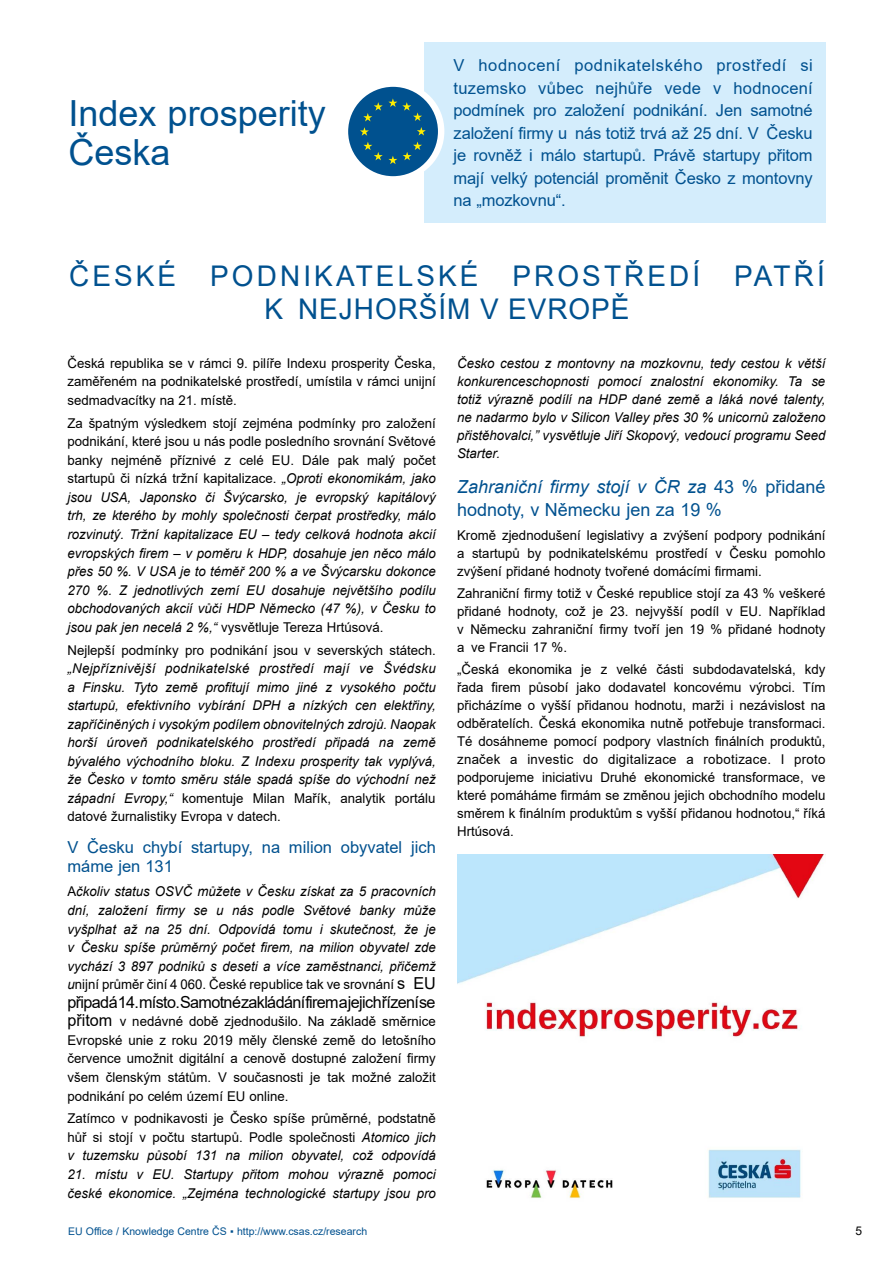
<style>
.page{position:relative;width:893px;height:1263px;background:#fff}
.page>*{position:absolute;margin:0;border:0;box-sizing:border-box;transform-origin:0 0}
.t1{font:36px/39px "Arial";color:#00518f}
.t2{font:28.5px/33px "Arial";letter-spacing:.11em;color:#00518f;text-align:center}
.t3{font:18px/22.5px "Arial";color:#00518f}
.t4{font:16.5px/22.5px "Arial";letter-spacing:-.01em;color:#00518f;text-align:justify}
.t5{font:16.5px "Arial";letter-spacing:-.04em;color:#000}
.t6{font:italic 13.5px/18.6px "Arial";color:#000;text-align:justify}
.t7{font:13.5px/18px "Arial";color:#000;text-align:justify}
.t8{font:12px "Arial";color:#000}
.t9{font:10.5px "Arial";color:#00518f}
.s1{font-style:normal}
.s2{font-style:normal;font-size:16.5px}
.s3{font-size:16.5px}
.s4{font-style:italic}
</style>
<div class="page">
<div style="left:424px;top:43px;width:401px;height:180px;background:#d4edfc"></div>
<div style="left:352px;top:83px;width:92px;height:97px;background:#fff;border-radius:50%"></div>
<div style="left:348px;top:87px;width:90px;height:89px;background:#00518f;border-radius:50%"></div>
<svg style="left:363px;top:98px;width:59px;height:23px"></svg>
<svg style="left:360px;top:127px;width:9px;height:9px"></svg>
<svg style="left:363px;top:142px;width:34px;height:22px"></svg>
<svg style="left:403px;top:142px;width:19px;height:18px"></svg>
<svg style="left:417px;top:127px;width:9px;height:9px"></svg>
<img style="left:457px;top:854px;width:367px;height:345px">
<h1 class="t1" style="left:69px;top:94px;width:259px">Index prosperity<br>Česka</h1>
<p class="t4" style="left:454px;top:54px;width:361px">V hodnocení podnikatelského prostředí si tuzemsko vůbec nejhůře vede v hodnocení podmínek pro založení podnikání. Jen samotné založení firmy u nás totiž trvá až 25 dní. V Česku je rovněž i málo startupů. Právě startupy přitom mají velký potenciál proměnit Česko z montovny na „mozkovnu“.</p>
<h2 class="t2" style="left:69px;top:260px;width:757px">ČESKÉ PODNIKATELSKÉ PROSTŘEDÍ PATŘÍ<br>K NEJHORŠÍM V EVROPĚ</h2>
<p class="t7" style="left:67px;top:354px;width:370px;line-height:18.6px">Česká republika se v rámci 9. pilíře Indexu prosperity Česka, zaměřeném na podnikatelské prostředí, umístila v rámci unijní sedmadvacítky na 21. místě.</p>
<p class="t6" style="left:67px;top:414px;width:370px"><span class="s1">Za špatným výsledkem stojí zejména podmínky pro založení podnikání, které jsou u nás podle posledního srovnání Světové banky nejméně příznivé z celé EU. Dále pak malý počet startupů či nízká tržní kapitalizace.</span> „Oproti ekonomikám, jako jsou USA, Japonsko či Švýcarsko, je evropský kapitálový trh, ze kterého by mohly společnosti čerpat prostředky, málo rozvinutý. Tržní kapitalizace EU – tedy celková hodnota akcií evropských firem – v poměru k HDP, dosahuje jen něco málo přes 50 %. V USA je to téměř 200 % a ve Švýcarsku dokonce 270 %. Z jednotlivých zemí EU dosahuje největšího podílu obchodovaných akcií vůči HDP Německo (47 %), v Česku to jsou pak jen necelá 2 %,“ <span class="s1">vysvětluje Tereza Hrtúsová.</span></p>
<p class="t7" style="left:67px;top:641px;width:370px">Nejlepší podmínky pro podnikání jsou v severských státech.</p>
<p class="t6" style="left:67px;top:659px;width:370px">„Nejpříznivější podnikatelské prostředí mají ve Švédsku a Finsku. Tyto země profitují mimo jiné z vysokého počtu startupů, efektivního vybírání DPH a nízkých cen elektřiny, zapříčiněných i vysokým podílem obnovitelných zdrojů. Naopak horší úroveň podnikatelského prostředí připadá na země bývalého východního bloku. Z Indexu prosperity tak vyplývá, že Česko v tomto směru stále spadá spíše do východní než západní Evropy,“ <span class="s1">komentuje Milan Mařík, analytik portálu datové žurnalistiky Evropa v datech.</span></p>
<p class="t4" style="left:67px;top:838px;width:370px;line-height:18.6px">V Česku chybí startupy, na milion obyvatel jich máme jen 131</p>
<p class="t6" style="left:67px;top:882px;width:370px"><span class="s1">A</span>čkoliv status OSVČ můžete v Česku získat za 5 pracovních dní, založení firmy se u nás podle Světové banky může vyšplhat až na 25 dní. Odpovídá tomu i skutečnost, že je v Česku spíše průměrný počet firem, na milion obyvatel zde vychází 3 897 podniků s deseti a více zaměstnanci, přičemž u<span class="s1">nijní průměr činí 4 060. České republice tak ve srovnání</span> <span class="s2">s EU</span></p>
<p class="t5" style="left:67px;top:991px;width:370px">připadá 14. místo. Samotné zakládání firem a jejich řízení se</p>
<p class="t7" style="left:67px;top:1012px;width:370px;line-height:18.6px"><span class="s3">přitom</span> v nedávné době zjednodušilo. Na základě směrnice Evropské unie z roku 2019 měly členské země do letošního července umožnit digitální a cenově dostupné založení firmy všem členským státům. V současnosti je tak možné založit podnikání po celém území EU online.</p>
<p class="t7" style="left:67px;top:1109px;width:370px;line-height:18.6px">Zatímco v podnikavosti je Česko spíše průměrné, podstatně hůř si stojí v počtu startupů. Podle společnosti <span class="s4">Atomico jich v tuzemsku působí 131 na milion obyvatel, což odpovídá</span></p>
<p class="t6" style="left:67px;top:1165px;width:370px">21. místu v EU. Startupy přitom mohou výrazně pomoci české ekonomice. „Zejména technologické startupy jsou pro</p>
<p class="t6" style="left:457px;top:354px;width:370px;line-height:18px">Česko cestou z montovny na mozkovnu, tedy cestou k větší konkurenceschopnosti pomocí znalostní ekonomiky. Ta se totiž výrazně podílí na HDP dané země a láká nové talenty, ne nadarmo bylo v Silicon Valley přes 30 % unicornů založeno přistěhovalci,” vysvětluje Jiří Skopový, vedoucí programu Seed Starter.</p>
<h3 class="t3" style="left:457px;top:475px;width:370px"><span class="s4">Zahraniční firmy stojí v ČR za</span> 43 % přidané hodnoty, v Německu jen za 19 %</h3>
<p class="t7" style="left:457px;top:526px;width:370px">Kromě zjednodušení legislativy a zvýšení podpory podnikání a startupů by podnikatelskému prostředí v Česku pomohlo zvýšení přidané hodnoty tvořené domácími firmami.</p>
<p class="t7" style="left:457px;top:584px;width:370px">Zahraniční firmy totiž v České republice stojí za 43 % veškeré přidané hodnoty, což je 23. nejvyšší podíl v EU. Například v Německu zahraniční firmy tvoří jen 19 % přidané hodnoty a ve Francii 17 %.</p>
<p class="t7" style="left:457px;top:660px;width:370px">„Česká ekonomika je z velké části subdodavatelská, kdy řada firem působí jako dodavatel koncovému výrobci. Tím přicházíme o vyšší přidanou hodnotu, marži i nezávislost na odběratelích. Česká ekonomika nutně potřebuje transformaci.<br>Té dosáhneme pomocí podpory vlastních finálních produktů, značek a investic do digitalizace a robotizace. I proto podporujeme iniciativu Druhé ekonomické transformace, ve které pomáháme firmám se změnou jejich obchodního modelu směrem k finálním produktům s vyšší přidanou hodnotou,“ říká Hrtúsová.</p>
<p class="t9" style="left:68px;top:1224px;width:301px">EU Office / Knowledge Centre ČS ▪ http://www.csas.cz/research</p>
<p class="t8" style="left:856px;top:1222px;width:8px">5</p>
</div>
